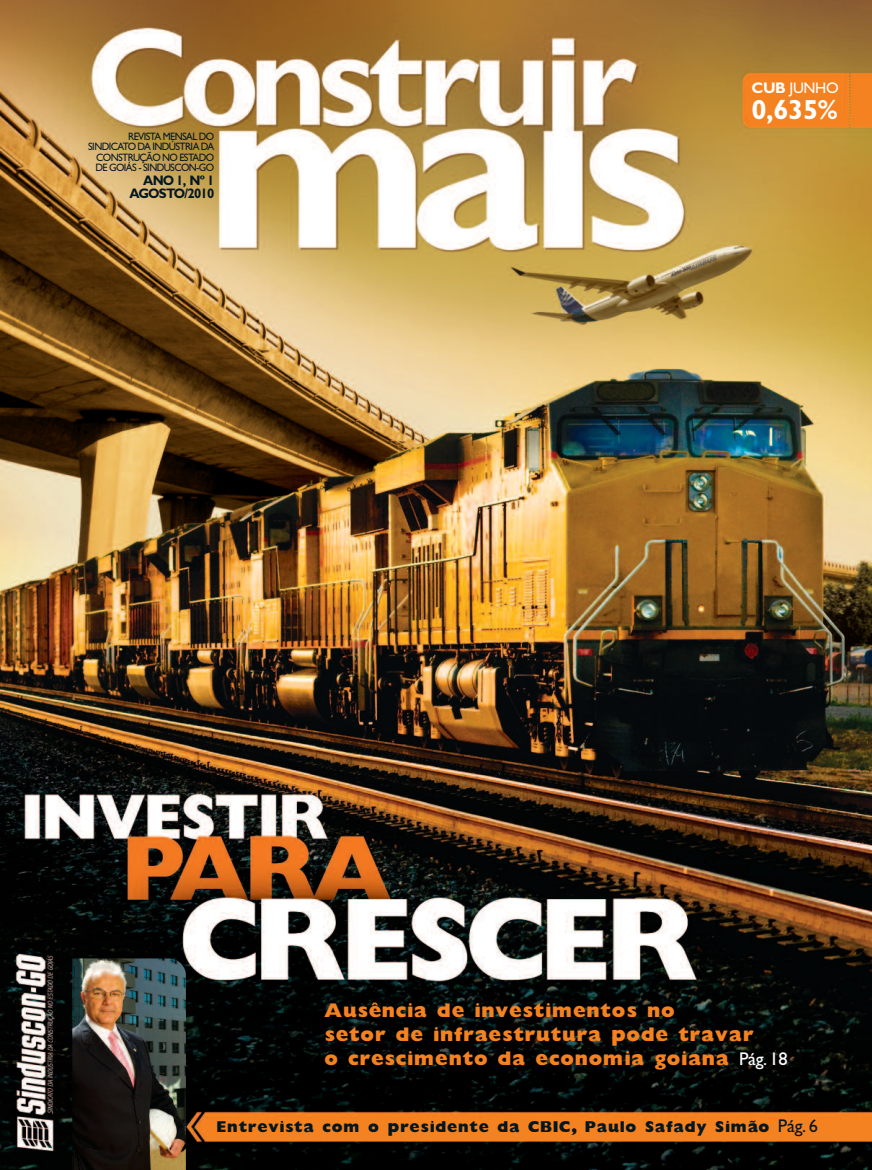
<style>
.page{position:relative;width:872px;height:1170px;background:#fff}
.page>*{position:absolute;margin:0;border:0;box-sizing:border-box;transform-origin:0 0}
.t1{font:700 27px "Gill Sans";color:#fff}
.t2{font:800 22.5px/24px "Giligan";letter-spacing:.025em;color:#f58220}
.t3{font:800 18px "Giligan";letter-spacing:.035em;color:#031722}
.t4{font:15px "Gill Sans";letter-spacing:-.02em;color:#fff}
.t5{font:700 13.5px/13.5px "Gill Sans";letter-spacing:-.065em;color:#031722;text-align:right;scale:.95 1}
.t6{font:10.5px/10.5px "Gill Sans";letter-spacing:-.06em;color:#031722;text-align:right;scale:.95 1}
.s1{font-weight:700}
.s2{font-family:"Gill Sans";font-weight:400;font-size:18px;color:#fff}
.s3{font-family:"Gill Sans";font-weight:400}
</style>
<div class="page">
<img style="left:0;top:0;width:872px;height:1169px">
<img style="left:72px;top:958px;width:114px;height:211px">
<p class="t6" style="left:88px;top:131px;width:134px">REVISTA MENSAL DO<br>SINDICATO DA INDÚSTRIA DA<br>CONSTRUÇÃO NO ESTADO<br>DE GOIÁS - SINDUSCON-GO</p>
<p class="t5" style="left:129px;top:173px;width:91px">ANO 1, Nº 1<br>AGOSTO/2010</p>
<p class="t4" style="left:751px;top:79px;width:89px"><span class="s1">CUB</span> JUNHO</p>
<p class="t1" style="left:751px;top:94px;width:88px">0,635%</p>
<p class="t2" style="left:324px;top:999px;width:465px">Ausência de investimentos no<br>setor de infraestrutura pode travar<br>o crescimento da economia goiana <span class="s2">Pág.18</span></p>
<p class="t3" style="left:216px;top:1120px;width:603px">Entrevista com o presidente da CBIC, Paulo Safady Simão <span class="s3">Pág.6</span></p>
</div>
